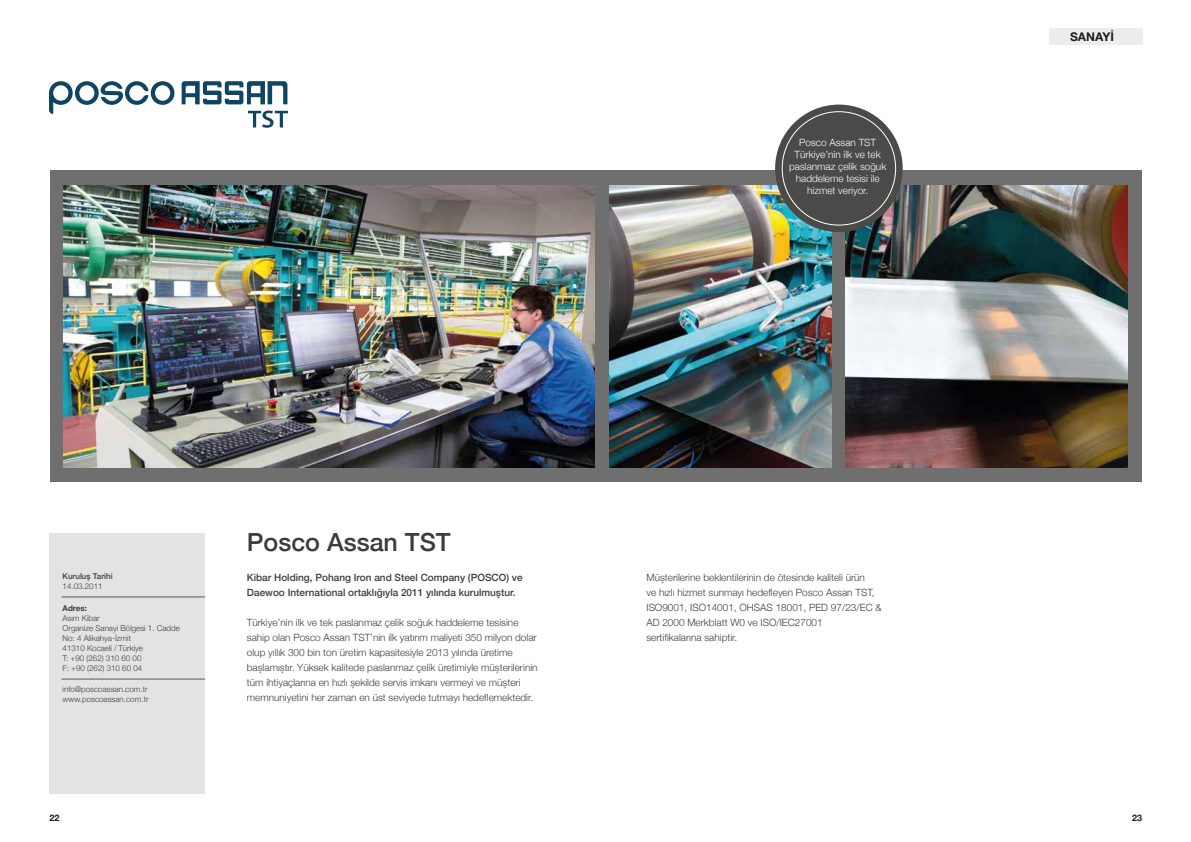
<style>
.page{position:relative;width:1191px;height:842px;background:#fff}
.page>*{position:absolute;margin:0;border:0;box-sizing:border-box;transform-origin:0 0}
.t1{font:500 25px "Helvetica Neue";color:#3c3c3b}
.t2{font:12px "Helvetica Neue Bold TB";color:#1d1d1b}
.t3{font:300 10px/15px "Helvetica Neue";color:#3c3c3b}
.t4{font:500 10px/15px "Helvetica Neue";color:#3c3c3b}
.t5{font:300 10px/12px "Helvetica Neue";color:#fff;text-align:center}
.t6{font:9px "Helvetica Neue Bold TB";color:#1d1d1b}
.t7{font:300 8px/10px "Helvetica Neue";color:#3c3c3b}
.t8{font:500 8px "Helvetica Neue";color:#3c3c3b}
.t9{font:700 8px "Helvetica Neue";color:#3c3c3b}
</style>
<div class="page">
<div style="left:49px;top:533px;width:156px;height:260px;background:#e3e3e3"></div>
<div style="left:50px;top:170px;width:1091px;height:312px;background:#706f6f"></div>
<img style="left:64px;top:185px;width:531px;height:282px">
<div style="left:1049px;top:28px;width:93px;height:17px;background:#ededed"></div>
<hr style="left:62px;top:596px;width:143px;height:1px;background:#575756">
<hr style="left:62px;top:679px;width:143px;height:1px;background:#575756">
<svg style="left:49px;top:81px;width:125px;height:33px"></svg>
<svg style="left:248px;top:111px;width:40px;height:17px"></svg>
<svg style="left:182px;top:81px;width:105px;height:23px"></svg>
<img style="left:845px;top:185px;width:282px;height:282px">
<img style="left:610px;top:185px;width:221px;height:282px">
<div style="left:775px;top:105px;width:127px;height:127px;background:#4a4a49;border-radius:50%"></div>
<p class="t5" style="left:789px;top:136px;width:99px">Posco Assan TST<br>Türkiye’nin ilk ve tek paslanmaz çelik soğuk haddeleme tesisi ile hizmet veriyor.</p>
<p class="t8" style="left:63px;top:570px;width:52px">Kuruluş Tarihi</p>
<p class="t7" style="left:63px;top:581px;width:42px">14.03.2011</p>
<p class="t9" style="left:63px;top:602px;width:26px">Adres:</p>
<p class="t7" style="left:63px;top:613px;width:119px">Asım Kibar<br>Organize Sanayi Bölgesi 1. Cadde<br>No: 4 Alikahya-İzmit<br>41310 Kocaeli / Türkiye<br>T: +90 (262) 310 60 00<br>F: +90 (262) 310 60 04</p>
<p class="t7" style="left:63px;top:684px;width:87px">info@poscoassan.com.tr www.poscoassan.com.tr</p>
<h1 class="t1" style="left:247px;top:522px;width:205px">Posco Assan TST</h1>
<p class="t4" style="left:247px;top:569px;width:277px">Kibar Holding, Pohang Iron and Steel Company (POSCO) ve<br>Daewoo International ortaklığıyla 2011 yılında kurulmuştur.</p>
<p class="t3" style="left:247px;top:614px;width:292px">Türkiye’nin ilk ve tek paslanmaz çelik soğuk haddeleme tesisine sahip olan Posco Assan TST’nin ilk yatırım maliyeti 350 milyon dolar olup yıllık 300 bin ton üretim kapasitesiyle 2013 yılında üretime başlamıştır. Yüksek kalitede paslanmaz çelik üretimiyle müşterilerinin tüm ihtiyaçlarına en hızlı şekilde servis imkanı vermeyi ve müşteri memnuniyetini her zaman en üst seviyede tutmayı hedeflemektedir.</p>
<p class="t3" style="left:646px;top:569px;width:237px">Müşterilerine beklentilerinin de ötesinde kaliteli ürün<br>ve hızlı hizmet sunmayı hedefleyen Posco Assan TST, ISO9001, ISO14001, OHSAS 18001, PED 97/23/EC &amp; AD 2000 Merkblatt W0 ve ISO/IEC27001<br>sertifikalarına sahiptir.</p>
<p class="t2" style="left:1070px;top:29px;width:45px">SANAYİ</p>
<p class="t6" style="left:49px;top:812px;width:12px">22</p>
<p class="t6" style="left:1132px;top:812px;width:12px">23</p>
</div>
